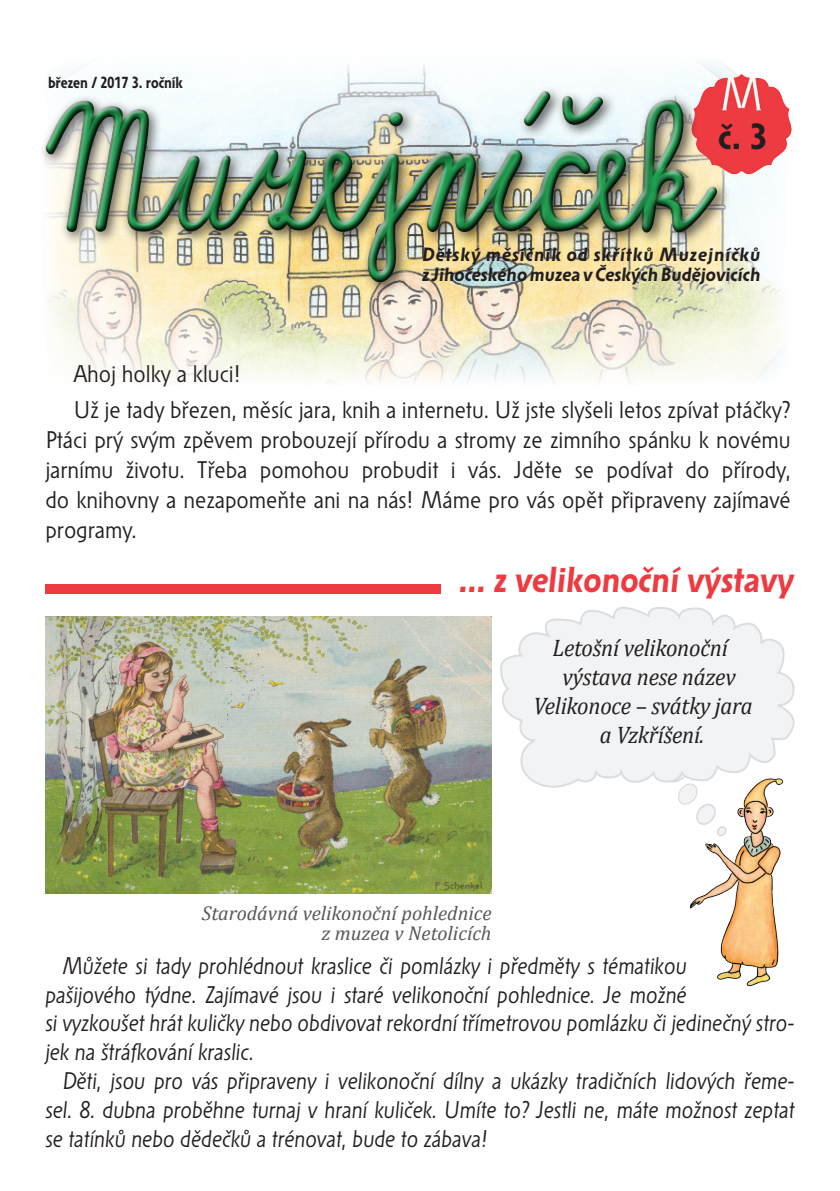
<style>
.page{position:relative;width:840px;height:1191px;background:#fff}
.page>*{position:absolute;margin:0;border:0;box-sizing:border-box;transform-origin:0 0}
.t1{font:259.8px "skolacek CE";color:#22a153}
.t2{font:italic 700 36px "Solpera";color:#ee3a41;scale:.95 1}
.t3{font:700 36px "Solpera";color:#231f20}
.t4{font:italic 24px/28.8px "Solpera";color:#231f20;scale:.94 1}
.t5{font:24px/30px "Solpera";color:#231f20;text-align:justify}
.t6{font:italic 24px "Cambria";letter-spacing:-.01em;color:#231f20;scale:.94 1}
.t7{font:italic 20px/20px "Cambria";color:#57585a;text-align:right}
.t8{font:italic 700 19.2px/20px "Solpera";color:#231f20}
.t9{font:700 16px "Solpera";color:#231f20;scale:.9 1}
</style>
<div class="page">
<img style="left:49px;top:63px;width:735px;height:319px">
<img style="left:735px;top:72px;width:57px;height:103px">
<div style="left:39px;top:85px;width:692px;height:212px;background:#231f20;opacity:.75"></div>
<div style="left:38px;top:68px;width:697px;height:224px;background:#231f20;opacity:.5"></div>
<div style="left:40px;top:85px;width:681px;height:193px;background:#f6fcfe"></div>
<div style="left:42px;top:90px;width:680px;height:198px;background:#231f20;opacity:.75"></div>
<img style="left:689px;top:788px;width:92px;height:199px">
<div style="left:45px;top:584px;width:395px;height:10px;background:#ee3a41"></div>
<svg style="left:678px;top:788px;width:50px;height:48px"></svg>
<svg style="left:500px;top:607px;width:295px;height:181px"></svg>
<img style="left:45px;top:616px;width:446px;height:277px">
<p class="t9" style="left:48px;top:73px;width:151px">březen / 2017 3. ročník</p>
<h1 class="t1" style="left:54px;top:63px;width:655px">Muzejníček</h1>
<p class="t3" style="left:717px;top:116px;width:50px">č. 3</p>
<p class="t8" style="left:422px;top:246px;width:339px">Dětský měsíčník od skřítků Muzejníčků z Jihočeského muzea v Českých Budějovicích</p>
<p class="t5" style="left:74px;top:360px;width:168px">Ahoj holky a kluci!</p>
<p class="t5" style="left:45px;top:396px;width:746px;text-indent:28px">Už je tady březen, měsíc jara, knih a internetu. Už jste slyšeli letos zpívat ptáčky?<br>Ptáci prý svým zpěvem probouzejí přírodu a stromy ze zimního spánku k novému jarnímu životu. Třeba pomohou probudit i vás. Jděte se podívat do přírody, do knihovny a nezapomeňte ani na nás! Máme pro vás opět připraveny zajímavé programy.</p>
<p class="t2" style="left:459px;top:559px;width:354px">... z velikonoční výstavy</p>
<p class="t6" style="left:552px;top:631px;width:188px">Letošní velikonoční</p>
<p class="t6" style="left:562px;top:660px;width:185px">výstava nese název</p>
<p class="t6" style="left:533px;top:689px;width:234px">Velikonoce – svátky jara</p>
<p class="t6" style="left:599px;top:717px;width:113px">a Vzkříšení.</p>
<p class="t7" style="left:202px;top:902px;width:291px">Starodávná velikonoční pohlednice z muzea v Netolicích</p>
<p class="t4" style="left:45px;top:952px;width:798px;text-indent:17px">Můžete si tady prohlédnout kraslice či pomlázky i předměty s tématikou<br>pašijového týdne. Zajímavé jsou i staré velikonoční pohlednice. Je možné<br>si vyzkoušet hrát kuličky nebo obdivovat rekordní třímetrovou pomlázku či jedinečný stro&shy;jek na štráfkování kraslic.</p>
<p class="t4" style="left:45px;top:1067px;width:798px;text-align:justify;text-indent:17px">Děti, jsou pro vás připraveny i velikonoční dílny a ukázky tradičních lidových řeme&shy;sel. 8. dubna proběhne turnaj v hraní kuliček. Umíte to? Jestli ne, máte možnost zeptat se tatínků nebo dědečků a trénovat, bude to zábava!</p>
</div>
